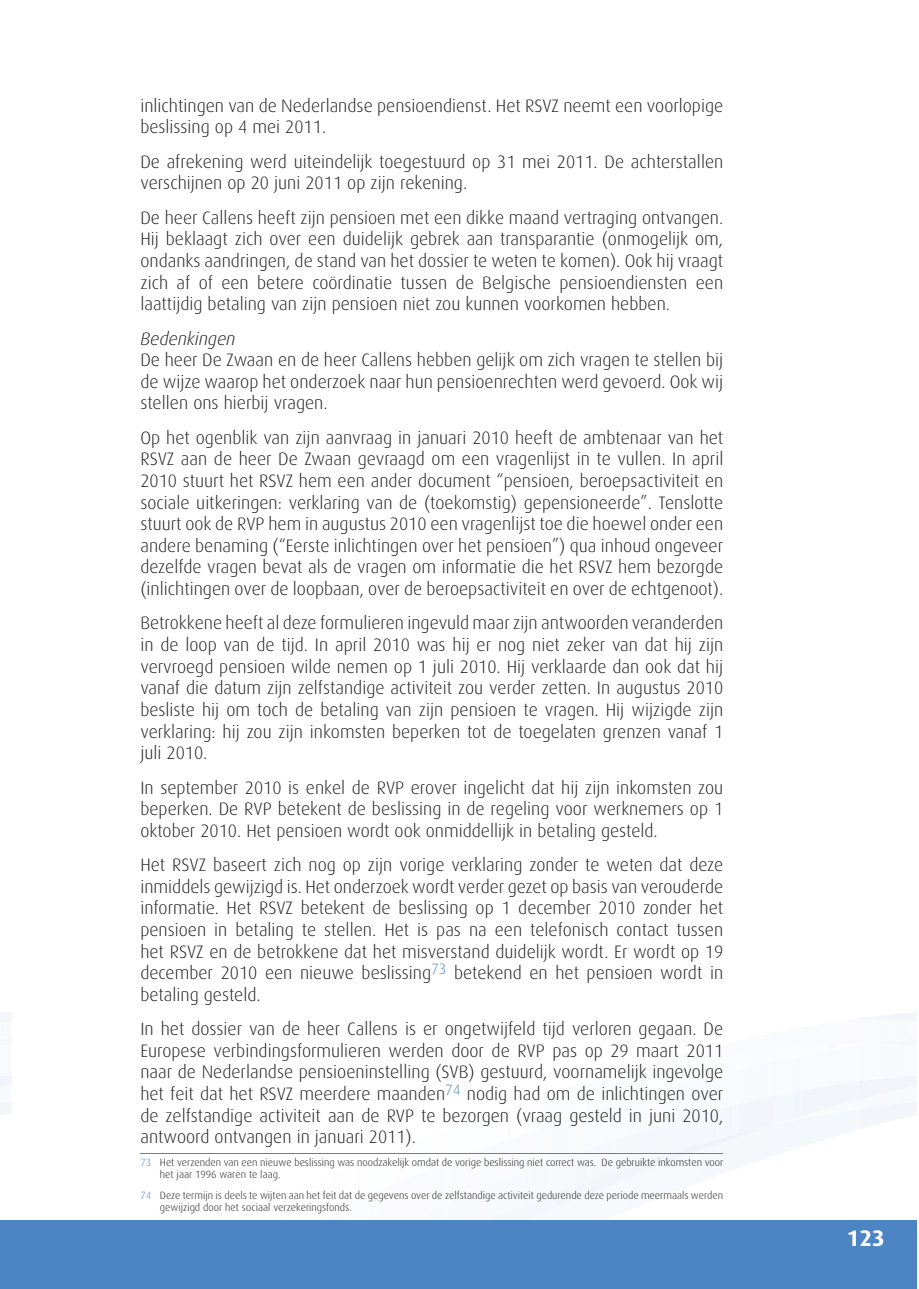
<style>
.page{position:relative;width:919px;height:1289px;background:#fff}
.page>*{position:absolute;margin:0;border:0;box-sizing:border-box;transform-origin:0 0}
.t1{font:700 22.5px "Dax";color:#fff}
.t2{font:300 18px/21.6px "Dax";color:#231f20;text-align:justify}
.t3{font:italic 300 18px "Dax";color:#231f20}
.t4{font:300 10.5px/12px "Dax";color:#231f20}
.s1{color:#4d84c4}
</style>
<div class="page">
<svg style="left:0;top:1102px;width:11px;height:14px"></svg>
<svg style="left:0;top:1012px;width:11px;height:9px"></svg>
<svg style="left:0;top:1076px;width:11px;height:10px"></svg>
<svg style="left:0;top:1038px;width:11px;height:7px"></svg>
<svg style="left:860px;top:1012px;width:56px;height:7px"></svg>
<img style="left:161px;top:1044px;width:755px;height:176px">
<div style="left:0;top:1220px;width:916px;height:68px;background:#4d84c4"></div>
<hr style="left:140px;top:1152px;width:583px;height:1px;background:#4d84c4">
<p class="t2" style="left:140px;top:95px;width:584px">inlichtingen van de Nederlandse pensioendienst. Het RSVZ neemt een voorlopige beslissing op 4 mei 2011.</p>
<p class="t2" style="left:140px;top:151px;width:584px">De afrekening werd uiteindelijk toegestuurd op 31 mei 2011. De achterstallen verschijnen op 20 juni 2011 op zijn rekening.</p>
<p class="t2" style="left:140px;top:207px;width:584px">De heer Callens heeft zijn pensioen met een dikke maand vertraging ontvangen.<br>Hij beklaagt zich over een duidelijk gebrek aan transparantie (onmogelijk om, ondanks aandringen, de stand van het dossier te weten te komen). Ook hij vraagt zich af of een betere coördinatie tussen de Belgische pensioendiensten een laattijdig betaling van zijn pensioen niet zou kunnen voorkomen hebben.</p>
<p class="t3" style="left:140px;top:328px;width:97px">Bedenkingen</p>
<p class="t2" style="left:140px;top:349px;width:584px">De heer De Zwaan en de heer Callens hebben gelijk om zich vragen te stellen bij de wijze waarop het onderzoek naar hun pensioenrechten werd gevoerd. Ook wij stellen ons hierbij vragen.</p>
<p class="t2" style="left:140px;top:427px;width:584px">Op het ogenblik van zijn aanvraag in januari 2010 heeft de ambtenaar van het RSVZ aan de heer De Zwaan gevraagd om een vragenlijst in te vullen. In april 2010 stuurt het RSVZ hem een ander document “pensioen, beroepsactiviteit en sociale uitkeringen: verklaring van de (toekomstig) gepensioneerde”. Tenslotte stuurt ook de RVP hem in augustus 2010 een vragenlijst toe die hoewel onder een andere benaming (“Eerste inlichtingen over het pensioen”) qua inhoud ongeveer dezelfde vragen bevat als de vragen om informatie die het RSVZ hem bezorgde (inlichtingen over de loopbaan, over de beroepsactiviteit en over de echtgenoot).</p>
<p class="t2" style="left:140px;top:612px;width:584px">Betrokkene heeft al deze formulieren ingevuld maar zijn antwoorden veranderden in de loop van de tijd. In april 2010 was hij er nog niet zeker van dat hij zijn vervroegd pensioen wilde nemen op 1 juli 2010. Hij verklaarde dan ook dat hij vanaf die datum zijn zelfstandige activiteit zou verder zetten. In augustus 2010 besliste hij om toch de betaling van zijn pensioen te vragen. Hij wijzigde zijn verklaring: hij zou zijn inkomsten beperken tot de toegelaten grenzen vanaf 1 juli 2010.</p>
<p class="t2" style="left:140px;top:776px;width:584px">In september 2010 is enkel de RVP erover ingelicht dat hij zijn inkomsten zou beperken. De RVP betekent de beslissing in de regeling voor werknemers op 1 oktober 2010. Het pensioen wordt ook onmiddellijk in betaling gesteld.</p>
<p class="t2" style="left:140px;top:854px;width:584px">Het RSVZ baseert zich nog op zijn vorige verklaring zonder te weten dat deze inmiddels gewijzigd is. Het onderzoek wordt verder gezet op basis van verouderde informatie. Het RSVZ betekent de beslissing op 1 december 2010 zonder het pensioen in betaling te stellen. Het is pas na een telefonisch contact tussen het RSVZ en de betrokkene dat het misverstand duidelijk wordt. Er wordt op 19 december 2010 een nieuwe beslissing<sup>73</sup> betekend en het pensioen wordt in betaling gesteld.</p>
<p class="t2" style="left:140px;top:1018px;width:584px">In het dossier van de heer Callens is er ongetwijfeld tijd verloren gegaan. De Europese verbindingsformulieren werden door de RVP pas op 29 maart 2011 naar de Nederlandse pensioeninstelling (SVB) gestuurd, voornamelijk ingevolge het feit dat het RSVZ meerdere maanden<sup>74</sup> nodig had om de inlichtingen over de zelfstandige activiteit aan de RVP te bezorgen (vraag gesteld in juni 2010, antwoord ontvangen in januari 2011).</p>
<p class="t4" style="left:160px;top:1156px;width:565px;text-indent:-19px"><span class="s1">73</span> Het verzenden van een nieuwe beslissing was noodzakelijk omdat de vorige beslissing niet correct was. De gebruikte inkomsten voor het jaar 1996 waren te laag.</p>
<p class="t4" style="left:160px;top:1189px;width:564px;text-indent:-19px"><span class="s1">74</span> Deze termijn is deels te wijten aan het feit dat de gegevens over de zelfstandige activiteit gedurende deze periode meermaals werden gewijzigd door het sociaal verzekeringsfonds.</p>
<p class="t1" style="left:846px;top:1225px;width:40px">123</p>
</div>
